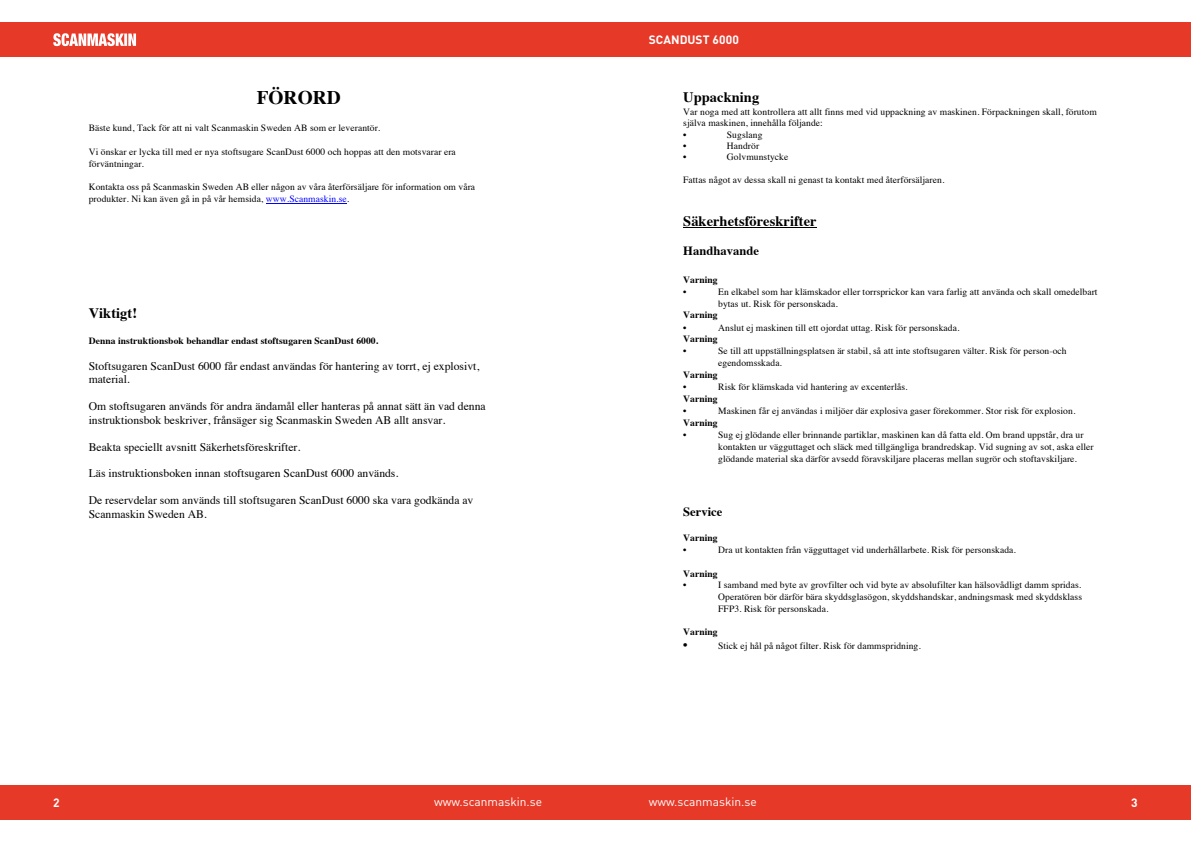
<style>
.page{position:relative;width:1191px;height:842px;background:#fff}
.page>*{position:absolute;margin:0;border:0;box-sizing:border-box;transform-origin:0 0}
.t1{font:700 19.3px "Times";letter-spacing:.005em;color:#000}
.t2{font:700 14.4px "Times";letter-spacing:.005em;color:#000}
.t3{font:700 12.6px "Times";color:#000}
.t4{font:12.6px "Times";color:#000}
.t5{font:12px "DIN";color:#fff}
.t6{font:700 12px "DIN";letter-spacing:.005em;color:#fff}
.t7{font:11.6px/13.5px "Times";color:#000}
.t8{font:9.5px/11.9px "Times";letter-spacing:.005em;color:#000}
.t9{font:700 9.5px "Times";letter-spacing:.01em;color:#000}
.s1{color:#00f}
</style>
<div class="page">
<hr style="left:266px;top:203px;width:81px;height:1px;background:#00f">
<hr style="left:683px;top:227px;width:133px;height:1px;background:#000">
<div style="left:0;top:23px;width:1191px;height:34px;background:#e73928"></div>
<div style="left:0;top:785px;width:1191px;height:34px;background:#e73928"></div>
<svg style="left:53px;top:33px;width:83px;height:13px"></svg>
<h1 class="t1" style="left:257px;top:79px;width:86px">FÖRORD</h1>
<p class="t8" style="left:89px;top:121px;width:293px">Bäste kund, Tack för att ni valt Scanmaskin Sweden AB som er leverantör.</p>
<p class="t8" style="left:89px;top:145px;width:368px">Vi önskar er lycka till med er nya stoftsugare ScanDust 6000 och hoppas att den motsvarar era förväntningar.</p>
<p class="t8" style="left:89px;top:180px;width:388px">Kontakta oss på Scanmaskin Sweden AB eller någon av våra återförsäljare för information om våra produkter. Ni kan även gå in på vår hemsida, <span class="s1">www.Scanmaskin.se</span>.</p>
<h2 class="t2" style="left:89px;top:300px;width:50px">Viktigt!</h2>
<p class="t9" style="left:89px;top:331px;width:291px">Denna instruktionsbok behandlar endast stoftsugaren ScanDust 6000.</p>
<p class="t7" style="left:89px;top:358px;width:392px">Stoftsugaren ScanDust 6000 får endast användas för hantering av torrt, ej explosivt, material.</p>
<p class="t7" style="left:89px;top:398px;width:398px">Om stoftsugaren används för andra ändamål eller hanteras på annat sätt än vad denna instruktionsbok beskriver, frånsäger sig Scanmaskin Sweden AB allt ansvar.</p>
<p class="t7" style="left:89px;top:439px;width:213px">Beakta speciellt avsnitt Säkerhetsföreskrifter.</p>
<p class="t7" style="left:89px;top:466px;width:311px">Läs instruktionsboken innan stoftsugaren ScanDust 6000 används.</p>
<p class="t7" style="left:89px;top:493px;width:386px">De reservdelar som används till stoftsugaren ScanDust 6000 ska vara godkända av<br>Scanmaskin Sweden AB.</p>
<p class="t6" style="left:649px;top:32px;width:92px">SCANDUST 6000</p>
<h2 class="t2" style="left:683px;top:83px;width:77px">Uppackning</h2>
<p class="t8" style="left:683px;top:105px;width:415px;line-height:11.6px">Var noga med att kontrollera att allt finns med vid uppackning av maskinen. Förpackningen skall, förutom själva maskinen, innehålla följande:<br>•</p>
<p class="t8" style="left:727px;top:128px;width:37px">Sugslang</p>
<p class="t8" style="left:683px;top:139px;width:5px">•</p>
<p class="t8" style="left:727px;top:139px;width:34px">Handrör</p>
<p class="t8" style="left:683px;top:150px;width:5px">•</p>
<p class="t8" style="left:727px;top:150px;width:63px">Golvmunstycke</p>
<p class="t8" style="left:683px;top:173px;width:263px">Fattas något av dessa skall ni genast ta kontakt med återförsäljaren.</p>
<h2 class="t2" style="left:683px;top:207px;width:135px">Säkerhetsföreskrifter</h2>
<h3 class="t3" style="left:683px;top:239px;width:77px">Handhavande</h3>
<p class="t9" style="left:683px;top:270px;width:36px">Varning</p>
<p class="t8" style="left:683px;top:285px;width:5px">•</p>
<p class="t8" style="left:718px;top:285px;width:381px">En elkabel som har klämskador eller torrsprickor kan vara farlig att använda och skall omedelbart bytas ut. Risk för personskada.</p>
<p class="t9" style="left:683px;top:306px;width:36px">Varning</p>
<p class="t8" style="left:683px;top:321px;width:5px">•</p>
<p class="t8" style="left:718px;top:321px;width:243px">Anslut ej maskinen till ett ojordat uttag. Risk för personskada.</p>
<p class="t9" style="left:683px;top:330px;width:36px">Varning</p>
<p class="t8" style="left:683px;top:344px;width:5px">•</p>
<p class="t8" style="left:718px;top:344px;width:350px">Se till att uppställningsplatsen är stabil, så att inte stoftsugaren välter. Risk för person-och egendomsskada.</p>
<p class="t9" style="left:683px;top:366px;width:36px">Varning</p>
<p class="t8" style="left:683px;top:380px;width:5px">•</p>
<p class="t8" style="left:718px;top:380px;width:191px">Risk för klämskada vid hantering av excenterlås.</p>
<p class="t9" style="left:683px;top:390px;width:36px">Varning</p>
<p class="t8" style="left:683px;top:404px;width:5px">•</p>
<p class="t8" style="left:718px;top:404px;width:359px">Maskinen får ej användas i miljöer där explosiva gaser förekommer. Stor risk för explosion.</p>
<p class="t9" style="left:683px;top:414px;width:36px">Varning</p>
<p class="t8" style="left:683px;top:428px;width:5px">•</p>
<p class="t8" style="left:718px;top:428px;width:377px">Sug ej glödande eller brinnande partiklar, maskinen kan då fatta eld. Om brand uppstår, dra ur kontakten ur vägguttaget och släck med tillgängliga brandredskap. Vid sugning av sot, aska eller glödande material ska därför avsedd föravskiljare placeras mellan sugrör och stoftavskiljare.</p>
<h3 class="t3" style="left:683px;top:499px;width:41px">Service</h3>
<p class="t9" style="left:683px;top:528px;width:36px">Varning</p>
<p class="t8" style="left:683px;top:542px;width:5px">•</p>
<p class="t8" style="left:718px;top:542px;width:299px">Dra ut kontakten från vägguttaget vid underhållarbete. Risk för personskada.</p>
<p class="t9" style="left:683px;top:564px;width:36px">Varning</p>
<p class="t8" style="left:683px;top:578px;width:5px">•</p>
<p class="t8" style="left:718px;top:578px;width:365px;text-align:justify">I samband med byte av grovfilter och vid byte av absolufilter kan hälsovådligt damm spridas.<br>Operatören bör därför bära skyddsglasögon, skyddshandskar, andningsmask med skyddsklass FFP3. Risk för personskada.</p>
<p class="t9" style="left:683px;top:623px;width:36px">Varning</p>
<h3 class="t4" style="left:683px;top:633px;width:6px">•</h3>
<p class="t8" style="left:718px;top:639px;width:204px">Stick ej hål på något filter. Risk för dammspridning.</p>
<p class="t6" style="left:53px;top:795px;width:8px">2</p>
<p class="t5" style="left:434px;top:794px;width:109px">www.scanmaskin.se</p>
<p class="t5" style="left:649px;top:794px;width:109px">www.scanmaskin.se</p>
<p class="t6" style="left:1131px;top:795px;width:8px">3</p>
</div>
